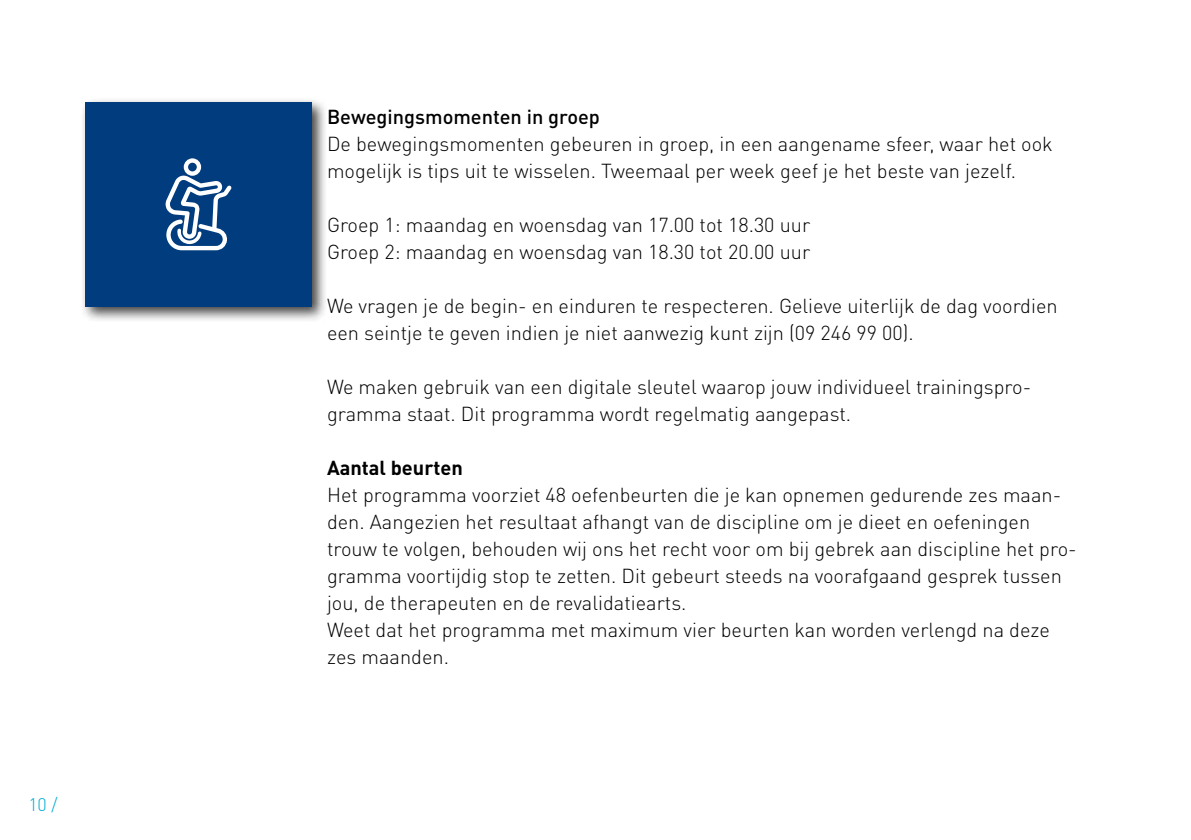
<style>
.page{position:relative;width:1191px;height:840px;background:#fff}
.page>*{position:absolute;margin:0;border:0;box-sizing:border-box;transform-origin:0 0}
.t1{font:300 20px/27px "DINOT";color:#000}
.t2{font:500 20px "DINOT";color:#000}
.t3{font:700 20px "DINOT";color:#000}
.t4{font:300 18px "DINOT";color:#00acd4}
</style>
<div class="page">
<div style="left:79px;top:97px;width:250px;height:226px;background:#000;opacity:.75"></div>
<div style="left:85px;top:102px;width:227px;height:204px;background:#003c7e"></div>
<svg style="left:165px;top:158px;width:67px;height:92px"></svg>
<p class="t4" style="left:28px;top:793px;width:31px">10 /</p>
<p class="t2" style="left:327px;top:103px;width:274px">Bewegingsmomenten in groep</p>
<p class="t1" style="left:327px;top:130px;width:727px">De bewegingsmomenten gebeuren in groep, in een aangename sfeer, waar het ook mogelijk is tips uit te wisselen. Tweemaal per week geef je het beste van jezelf.</p>
<p class="t1" style="left:327px;top:211px;width:484px">Groep 1: maandag en woensdag van 17.00 tot 18.30 uur<br>Groep 2: maandag en woensdag van 18.30 tot 20.00 uur</p>
<p class="t1" style="left:327px;top:292px;width:732px">We vragen je de begin- en einduren te respecteren. Gelieve uiterlijk de dag voordien een seintje te geven indien je niet aanwezig kunt zijn (09 246 99 00).</p>
<p class="t1" style="left:327px;top:373px;width:705px">We maken gebruik van een digitale sleutel waarop jouw individueel trainingspro&shy;gramma staat. Dit programma wordt regelmatig aangepast.</p>
<p class="t3" style="left:327px;top:454px;width:137px">Aantal beurten</p>
<p class="t1" style="left:327px;top:481px;width:751px">Het programma voorziet 48 oefenbeurten die je kan opnemen gedurende zes maan&shy;den. Aangezien het resultaat afhangt van de discipline om je dieet en oefeningen trouw te volgen, behouden wij ons het recht voor om bij gebrek aan discipline het pro&shy;gramma voortijdig stop te zetten. Dit gebeurt steeds na voorafgaand gesprek tussen jou, de therapeuten en de revalidatiearts.<br>Weet dat het programma met maximum vier beurten kan worden verlengd na deze zes maanden.</p>
</div>
